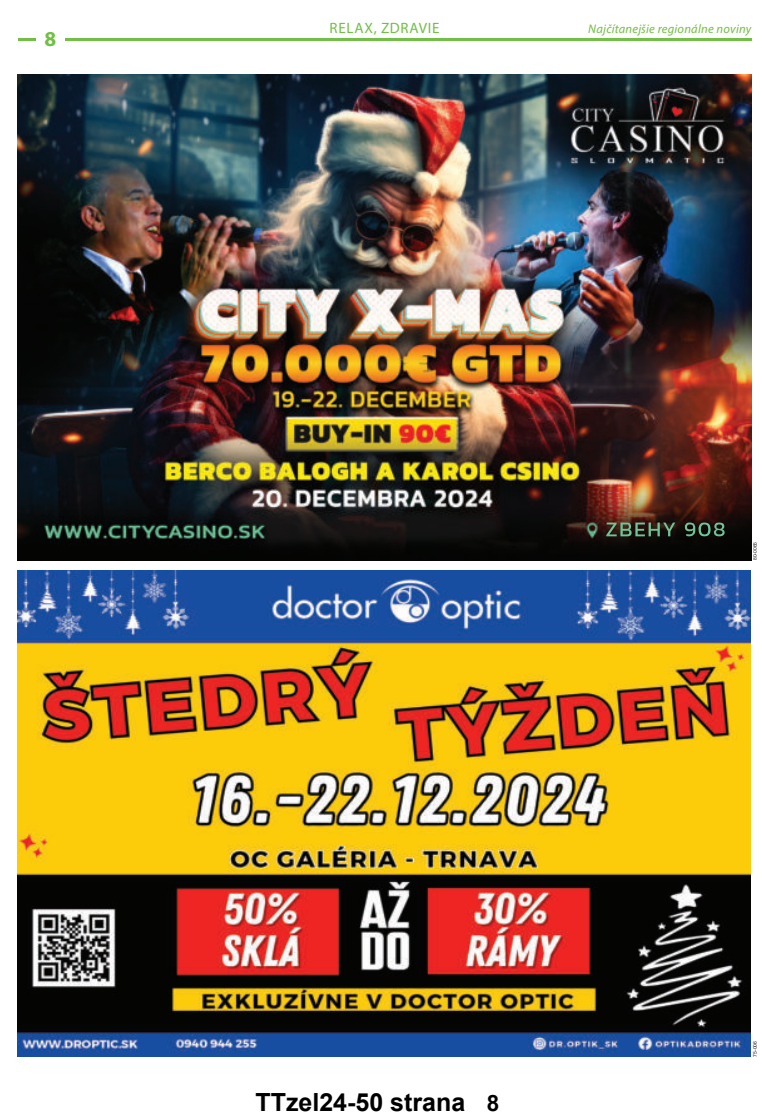
<style>
.page{position:relative;width:762px;height:1113px;background:#fff}
.page>*{position:absolute;margin:0;border:0;box-sizing:border-box;transform-origin:0 0}
.t1{font:700 25px "Arial";color:#000}
.t2{font:700 21.25px "Myriad Pro";color:#71bf44}
.t3{font:15px "Myriad Pro";letter-spacing:.045em;color:#71bf44}
.t4{font:italic 12.5px "Myriad Pro";letter-spacing:.02em;color:#71bf44}
.t5{font:5px "Arial";color:#231f20}
.s1{font-size:22.5px}
</style>
<div class="page">
<hr style="left:18px;top:39px;width:733px;height:2px;background:#71bf44">
<div style="left:36px;top:31px;width:29px;height:18px;background:#fff"></div>
<img style="left:18px;top:74px;width:733px;height:486px">
<img style="left:606px;top:522px;width:119px;height:14px">
<img style="left:18px;top:570px;width:733px;height:486px">
<h2 class="t2" style="left:45px;top:27px;width:13px">8</h2>
<p class="t3" style="left:330px;top:22px;width:111px">RELAX, ZDRAVIE</p>
<p class="t4" style="left:588px;top:24px;width:165px">Najčítanejšie regionálne noviny</p>
<p class="t5" style="left:752px;top:560px;width:20px;rotate:-90deg">80-0065</p>
<h1 class="t1" style="left:255px;top:1087px;width:245px">TTzel24-50 strana <span class="s1">8</span></h1>
<p class="t5" style="left:752px;top:1056px;width:17px;rotate:-90deg">75-006</p>
</div>
